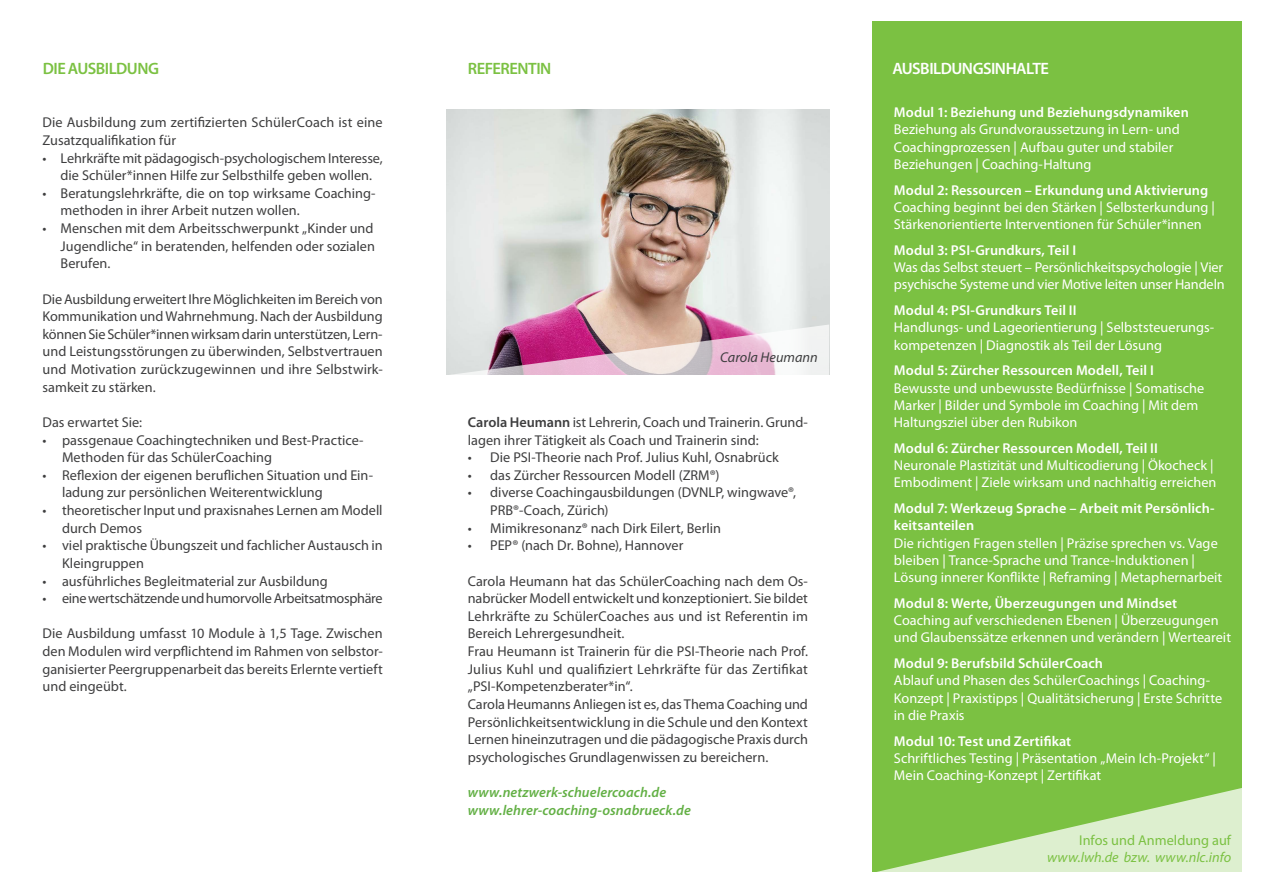
<style>
.page{position:relative;width:1263px;height:893px;background:#fff}
.page>*{position:absolute;margin:0;border:0;box-sizing:border-box;transform-origin:0 0}
.Seitenüberschrift{font:600 16.5px "Myriad Pro";letter-spacing:-.03em;color:#7bc142}
.t1{font:600 16.5px "Myriad Pro";letter-spacing:-.035em;color:#fff}
.t2{font:14.25px/17.7px "Myriad Pro";color:#3e3e3f}
.Module-Inhalte{font:14.25px/17.2px "Myriad Pro";color:#fff}
.Module-Überschrift{font:600 14.25px/17.2px "Myriad Pro";letter-spacing:.005em;color:#fff}
.t3{font:italic 600 14.25px "Myriad Pro";letter-spacing:.005em;color:#63b045}
.t4{font:14.25px "Myriad Pro";letter-spacing:-.02em;color:#3e3e3f}
.t5{font:italic 14.25px "Myriad Pro";color:#7bc142}
.t6{font:14.25px "Myriad Pro";color:#7bc142}
.t7{font:italic 14.25px "Myriad Pro";color:#3e3e3f}
.s1{font-weight:600}
</style>
<div class="page">
<div style="left:872px;top:21px;width:370px;height:851px;background:#7bc142"></div>
<svg style="left:877px;top:788px;width:365px;height:84px"></svg>
<img style="left:446px;top:110px;width:383px;height:264px">
<svg style="left:448px;top:324px;width:381px;height:51px"></svg>
<p class="Seitenüberschrift" style="left:43px;top:58px;width:118px">DIE AUSBILDUNG</p>
<p class="t2" style="left:43px;top:113px;width:342px">Die Ausbildung zum zertifizierten SchülerCoach ist eine<br>Zusatzqualifikation für</p>
<p class="t2" style="left:43px;top:149px;width:342px">• Lehrkräfte mit pädagogisch-psychologischem Interesse,</p>
<p class="t2" style="left:61px;top:166px;width:313px">die Schüler*innen Hilfe zur Selbsthilfe geben wollen.</p>
<p class="t2" style="left:61px;top:184px;width:317px;text-indent:-18px">• Beratungslehrkräfte, die on top wirksame Coaching&shy;methoden in ihrer Arbeit nutzen wollen.</p>
<p class="t2" style="left:43px;top:219px;width:332px">• Menschen mit dem Arbeitsschwerpunkt „Kinder und</p>
<p class="t2" style="left:61px;top:237px;width:316px">Jugendliche“ in beratenden, helfenden oder sozialen</p>
<p class="t2" style="left:61px;top:254px;width:52px">Berufen.</p>
<p class="t2" style="left:43px;top:290px;width:342px;text-align:justify">Die Ausbildung erweitert Ihre Möglichkeiten im Bereich von Kommunikation und Wahrnehmung. Nach der Ausbildung können Sie Schüler*innen wirksam darin unterstützen, Lern&shy;und Leistungsstörungen zu überwinden, Selbstvertrauen und Motivation zurückzugewinnen und ihre Selbstwirk&shy;samkeit zu stärken.</p>
<p class="t2" style="left:43px;top:413px;width:101px">Das erwartet Sie:</p>
<p class="t2" style="left:43px;top:431px;width:323px">• passgenaue Coachingtechniken und Best-Practice-</p>
<p class="t2" style="left:62px;top:448px;width:212px">Methoden für das SchülerCoaching</p>
<p class="t2" style="left:43px;top:466px;width:332px">• Reflexion der eigenen beruflichen Situation und Ein-</p>
<p class="t2" style="left:62px;top:484px;width:262px">ladung zur persönlichen Weiterentwicklung</p>
<p class="t2" style="left:43px;top:501px;width:342px">• theoretischer Input und praxisnahes Lernen am Modell</p>
<p class="t2" style="left:62px;top:519px;width:81px">durch Demos</p>
<p class="t2" style="left:43px;top:536px;width:342px">• viel praktische Übungszeit und fachlicher Austausch in</p>
<p class="t2" style="left:62px;top:554px;width:83px">Kleingruppen</p>
<p class="t2" style="left:43px;top:572px;width:287px">• ausführliches Begleitmaterial zur Ausbildung</p>
<p class="t4" style="left:43px;top:590px;width:342px">• eine wertschätzende und humorvolle Arbeitsatmosphäre</p>
<p class="t2" style="left:43px;top:625px;width:342px;text-align:justify">Die Ausbildung umfasst 10 Module à 1,5 Tage. Zwischen den Modulen wird verpflichtend im Rahmen von selbstor&shy;ganisierter Peergruppenarbeit das bereits Erlernte vertieft und eingeübt.</p>
<p class="Seitenüberschrift" style="left:468px;top:58px;width:85px">REFERENTIN</p>
<p class="t7" style="left:720px;top:349px;width:99px">Carola Heumann</p>
<p class="t2" style="left:468px;top:413px;width:342px"><span class="s1">Carola Heumann</span> ist Lehrerin, Coach und Trainerin. Grund&shy;lagen ihrer Tätigkeit als Coach und Trainerin sind:</p>
<p class="t2" style="left:468px;top:448px;width:313px">• Die PSI-Theorie nach Prof. Julius Kuhl, Osnabrück</p>
<p class="t2" style="left:468px;top:466px;width:253px">• das Zürcher Ressourcen Modell (ZRM®)</p>
<p class="t2" style="left:468px;top:484px;width:330px">• diverse Coachingausbildungen (DVNLP, wingwave®,</p>
<p class="t2" style="left:490px;top:501px;width:120px">PRB®-Coach, Zürich)</p>
<p class="t2" style="left:468px;top:519px;width:255px">• Mimikresonanz® nach Dirk Eilert, Berlin</p>
<p class="t2" style="left:468px;top:536px;width:217px">• PEP® (nach Dr. Bohne), Hannover</p>
<p class="t2" style="left:468px;top:572px;width:342px">Carola Heumann hat das SchülerCoaching nach dem Os&shy;nabrücker Modell entwickelt und konzeptioniert. Sie bildet</p>
<p class="t2" style="left:468px;top:607px;width:342px">Lehrkräfte zu SchülerCoaches aus und ist Referentin im<br>Bereich Lehrergesundheit.</p>
<p class="t2" style="left:468px;top:642px;width:342px;text-align:justify">Frau Heumann ist Trainerin für die PSI-Theorie nach Prof.<br>Julius Kuhl und qualifiziert Lehrkräfte für das Zertifikat „PSI-Kompetenzberater*in“.</p>
<p class="t2" style="left:468px;top:695px;width:342px">Carola Heumanns Anliegen ist es, das Thema Coaching und</p>
<p class="t2" style="left:468px;top:713px;width:342px">Persönlichkeitsentwicklung in die Schule und den Kontext</p>
<p class="t2" style="left:468px;top:730px;width:342px">Lernen hineinzutragen und die pädagogische Praxis durch</p>
<p class="t2" style="left:468px;top:748px;width:302px">psychologisches Grundlagenwissen zu bereichern.</p>
<p class="t3" style="left:468px;top:783px;width:200px">www.netzwerk-schuelercoach.de</p>
<p class="t3" style="left:468px;top:801px;width:225px">www.lehrer-coaching-osnabrueck.de</p>
<p class="t1" style="left:892px;top:58px;width:158px">AUSBILDUNGSINHALTE</p>
<p class="Module-Überschrift" style="left:894px;top:103px;width:296px">Modul 1: Beziehung und Beziehungsdynamiken</p>
<p class="Module-Inhalte" style="left:894px;top:121px;width:288px">Beziehung als Grundvoraussetzung in Lern- und<br>Coachingprozessen | Aufbau guter und stabiler<br>Beziehungen | Coaching-Haltung</p>
<p class="Module-Überschrift" style="left:894px;top:181px;width:316px">Modul 2: Ressourcen – Erkundung und Aktivierung</p>
<p class="Module-Inhalte" style="left:894px;top:198px;width:322px">Coaching beginnt bei den Stärken | Selbsterkundung |<br>Stärkenorientierte Interventionen für Schüler*innen</p>
<p class="Module-Überschrift" style="left:894px;top:241px;width:184px">Modul 3: PSI-Grundkurs, Teil I</p>
<p class="Module-Inhalte" style="left:894px;top:258px;width:332px">Was das Selbst steuert – Persönlichkeitspsychologie | Vier psychische Systeme und vier Motive leiten unser Handeln</p>
<p class="Module-Überschrift" style="left:894px;top:301px;width:184px">Modul 4: PSI-Grundkurs Teil II</p>
<p class="Module-Inhalte" style="left:894px;top:319px;width:322px">Handlungs- und Lageorientierung | Selbststeuerungs&shy;kompetenzen | Diagnostik als Teil der Lösung</p>
<p class="Module-Überschrift" style="left:894px;top:361px;width:261px">Modul 5: Zürcher Ressourcen Modell, Teil I</p>
<p class="Module-Inhalte" style="left:894px;top:379px;width:312px">Bewusste und unbewusste Bedürfnisse | Somatische<br>Marker | Bilder und Symbole im Coaching | Mit dem<br>Haltungsziel über den Rubikon</p>
<p class="Module-Überschrift" style="left:894px;top:439px;width:265px">Modul 6: Zürcher Ressourcen Modell, Teil II</p>
<p class="Module-Inhalte" style="left:894px;top:456px;width:324px">Neuronale Plastizität und Multicodierung | Ökocheck |<br>Embodiment | Ziele wirksam und nachhaltig erreichen</p>
<p class="Module-Überschrift" style="left:894px;top:499px;width:322px">Modul 7: Werkzeug Sprache – Arbeit mit Persönlich&shy;keitsanteilen</p>
<p class="Module-Inhalte" style="left:894px;top:534px;width:330px">Die richtigen Fragen stellen | Präzise sprechen vs. Vage bleiben | Trance-Sprache und Trance-Induktionen |<br>Lösung innerer Konflikte | Reframing | Metaphernarbeit</p>
<p class="Module-Überschrift" style="left:894px;top:594px;width:285px">Modul 8: Werte, Überzeugungen und Mindset</p>
<p class="Module-Inhalte" style="left:894px;top:611px;width:339px">Coaching auf verschiedenen Ebenen | Überzeugungen und Glaubenssätze erkennen und verändern | Werteareit</p>
<p class="Module-Überschrift" style="left:894px;top:654px;width:211px">Modul 9: Berufsbild SchülerCoach</p>
<p class="Module-Inhalte" style="left:894px;top:672px;width:330px">Ablauf und Phasen des SchülerCoachings | Coaching-<br>Konzept | Praxistipps | Qualitätsicherung | Erste Schritte in die Praxis</p>
<p class="Module-Überschrift" style="left:894px;top:732px;width:179px">Modul 10: Test und Zertifikat</p>
<p class="Module-Inhalte" style="left:894px;top:749px;width:323px">Schriftliches Testing | Präsentation „Mein Ich-Projekt“ |<br>Mein Coaching-Konzept | Zertifikat</p>
<p class="t6" style="left:1079px;top:831px;width:153px">Infos und Anmeldung auf</p>
<p class="t5" style="left:1047px;top:849px;width:185px">www.lwh.de bzw. www.nlc.info</p>
</div>
